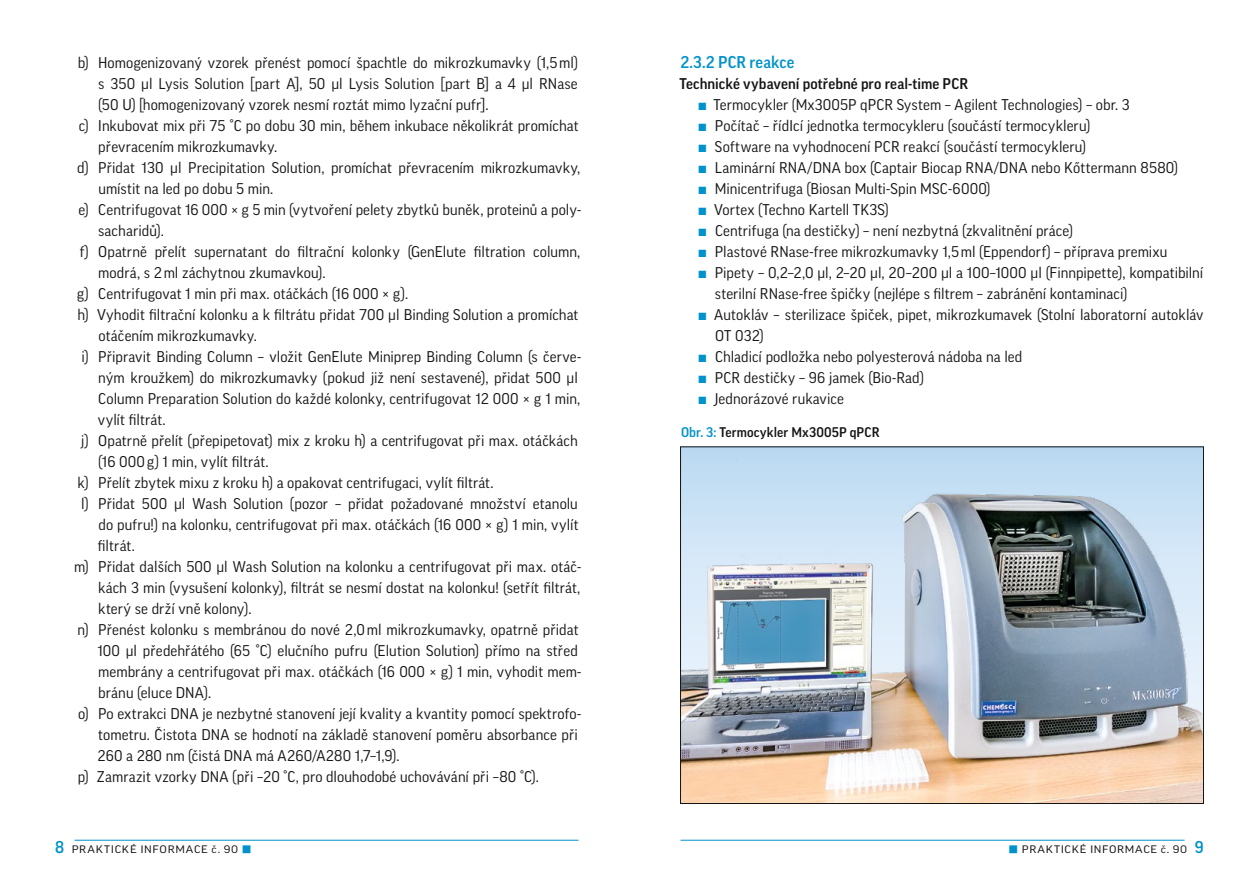
<style>
.page{position:relative;width:1259px;height:893px;background:#fff}
.page>*{position:absolute;margin:0;border:0;box-sizing:border-box;transform-origin:0 0}
.MEZITIT{font:500 16.5px "Good Pro";letter-spacing:.005em;color:#0093cb}
.t1{font:15px/21px "Good Pro";letter-spacing:.005em;color:#141415}
.PODTITULEK_kopie{font:500 15px "Good Pro";letter-spacing:.005em;color:#141415}
.POPISEK{font:500 13.5px "Good Pro";letter-spacing:.01em;color:#141415}
.t2{font:expanded 10.5px "Good Pro";letter-spacing:.06em;color:#141415}
.s1{color:#0093cb}
.s2{font-weight:500;font-stretch:normal;font-size:16.5px;color:#0093cb}
.s3{font-family:"Koz Go Pro";font-weight:800;font-stretch:normal;font-size:9.75px;color:#0093cb}
</style>
<div class="page">
<img style="left:682px;top:449px;width:519px;height:353px">
<hr style="left:74px;top:840px;width:504px;height:1px;background:#0093cb">
<hr style="left:680px;top:840px;width:504px;height:1px;background:#0093cb">
<p class="t1" style="left:98px;top:52px;width:481px;text-align:justify;text-indent:-20px">b) Homogenizovaný vzorek přenést pomocí špachtle do mikrozkumavky (1,5ml) s 350 µl Lysis Solution [part A], 50 µl Lysis Solution [part B] a 4 µl RNase (50 U) [homogenizovaný vzorek nesmí roztát mimo lyzační pufr].</p>
<p class="t1" style="left:98px;top:115px;width:482px;text-indent:-20px">c) Inkubovat mix při 75 °C po dobu 30 min, během inkubace několikrát promíchat převracením mikrozkumavky.</p>
<p class="t1" style="left:98px;top:157px;width:483px;text-indent:-21px">d) Přidat 130 µl Precipitation Solution, promíchat převracením mikrozkumavky, umístit na led po dobu 5 min.</p>
<p class="t1" style="left:98px;top:199px;width:485px;text-indent:-20px">e) Centrifugovat 16 000 × g 5 min (vytvoření pelety zbytků buněk, proteinů a poly&shy;sacharidů).</p>
<p class="t1" style="left:98px;top:241px;width:483px;text-indent:-18px">f) Opatrně přelít supernatant do filtrační kolonky (GenElute filtration column, modrá, s 2ml záchytnou zkumavkou).</p>
<p class="t1" style="left:77px;top:283px;width:333px">g) Centrifugovat 1 min při max. otáčkách (16 000 × g).</p>
<p class="t1" style="left:98px;top:304px;width:482px;text-indent:-21px">h) Vyhodit filtrační kolonku a k filtrátu přidat 700 µl Binding Solution a promíchat otáčením mikrozkumavky.</p>
<p class="t1" style="left:98px;top:346px;width:485px;text-indent:-16px">i) Připravit Binding Column – vložit GenElute Miniprep Binding Column (s červe&shy;ným kroužkem) do mikrozkumavky (pokud již není sestavené), přidat 500 µl Column Preparation Solution do každé kolonky, centrifugovat 12 000 × g 1 min, vylít filtrát.</p>
<p class="t1" style="left:98px;top:430px;width:481px;text-indent:-17px">j) Opatrně přelít (přepipetovat) mix z kroku h) a centrifugovat při max. otáčkách (16 000g) 1 min, vylít filtrát.</p>
<p class="t1" style="left:78px;top:472px;width:417px">k) Přelít zbytek mixu z kroku h) a opakovat centrifugaci, vylít filtrát.</p>
<p class="t1" style="left:98px;top:493px;width:482px;text-align:justify;text-indent:-17px">l) Přidat 500 µl Wash Solution (pozor – přidat požadované množství etanolu do pufru!) na kolonku, centrifugovat při max. otáčkách (16 000 × g) 1 min, vylít filtrát.</p>
<p class="t1" style="left:98px;top:556px;width:484px;text-align:justify;text-indent:-24px">m) Přidat dalších 500 µl Wash Solution na kolonku a centrifugovat při max. otáč&shy;kách 3 min (vysušení kolonky), filtrát se nesmí dostat na kolonku! (setřít filtrát, který se drží vně kolony).</p>
<p class="t1" style="left:97px;top:619px;width:485px;text-indent:-20px">n) Přenést kolonku s membránou do nové 2,0ml mikrozkumavky, opatrně přidat 100 µl předehřátého (65 °C) elučního pufru (Elution Solution) přímo na střed membrány a centrifugovat při max. otáčkách (16 000 × g) 1 min, vyhodit mem&shy;bránu (eluce DNA).</p>
<p class="t1" style="left:97px;top:703px;width:485px;text-indent:-19px">o) Po extrakci DNA je nezbytné stanovení její kvality a kvantity pomocí spektrofo&shy;tometru. Čistota DNA se hodnotí na základě stanovení poměru absorbance při<br>260 a 280 nm (čistá DNA má A260/A280 1,7–1,9).</p>
<p class="t1" style="left:78px;top:766px;width:463px">p) Zamrazit vzorky DNA (při –20 °C, pro dlouhodobé uchovávání při –80 °C).</p>
<p class="MEZITIT" style="left:680px;top:52px;width:115px">2.3.2 PCR reakce</p>
<p class="PODTITULEK_kopie" style="left:679px;top:75px;width:290px">Technické vybavení potřebné pro real-time PCR</p>
<p class="t1" style="left:713px;top:94px;width:418px">Termocykler (Mx3005P qPCR System – Agilent Technologies) – obr. 3</p>
<p class="t1" style="left:715px;top:115px;width:377px">Počítač – řídIcí jednotka termocykleru (součástí termocykleru)</p>
<p class="t1" style="left:715px;top:136px;width:373px">Software na vyhodnocení PCR reakcí (součástí termocykleru)</p>
<p class="t1" style="left:715px;top:157px;width:465px">Laminární RNA/DNA box (Captair Biocap RNA/DNA nebo Kőttermann 8580)</p>
<p class="t1" style="left:715px;top:178px;width:277px">Minicentrifuga (Biosan Multi-Spin MSC-6000)</p>
<p class="t1" style="left:714px;top:199px;width:176px">Vortex (Techno Kartell TK3S)</p>
<p class="t1" style="left:715px;top:220px;width:359px">Centrifuga (na destičky) – není nezbytná (zkvalitnění práce)</p>
<p class="t1" style="left:715px;top:241px;width:454px">Plastové RNase-free mikrozkumavky 1,5ml (Eppendorf) – příprava premixu</p>
<p class="t1" style="left:715px;top:262px;width:490px">Pipety – 0,2–2,0 µl, 2–20 µl, 20–200 µl a 100–1000 µl (Finnpipette), kompatibilní sterilní RNase-free špičky (nejlépe s filtrem – zabránění kontaminaci)</p>
<p class="t1" style="left:714px;top:304px;width:491px">Autokláv – sterilizace špiček, pipet, mikrozkumavek (Stolní laboratorní autokláv<br>OT 032)</p>
<p class="t1" style="left:715px;top:346px;width:309px">Chladicí podložka nebo polyesterová nádoba na led</p>
<p class="t1" style="left:715px;top:367px;width:211px">PCR destičky – 96 jamek (Bio-Rad)</p>
<p class="t1" style="left:714px;top:388px;width:131px">Jednorázové rukavice</p>
<p class="POPISEK" style="left:681px;top:424px;width:200px"><span class="s1">Obr. 3:</span> Termocykler Mx3005P qPCR</p>
<p class="t2" style="left:55px;top:843px;width:198px"><span class="s2">8</span> PRAKTICKÉ INFORMACE č. 90 <span class="s3">■</span></p>
<p class="t2" style="left:1008px;top:843px;width:197px"><span class="s3">■</span> PRAKTICKÉ INFORMACE č. 90 <span class="s2">9</span></p>
</div>
